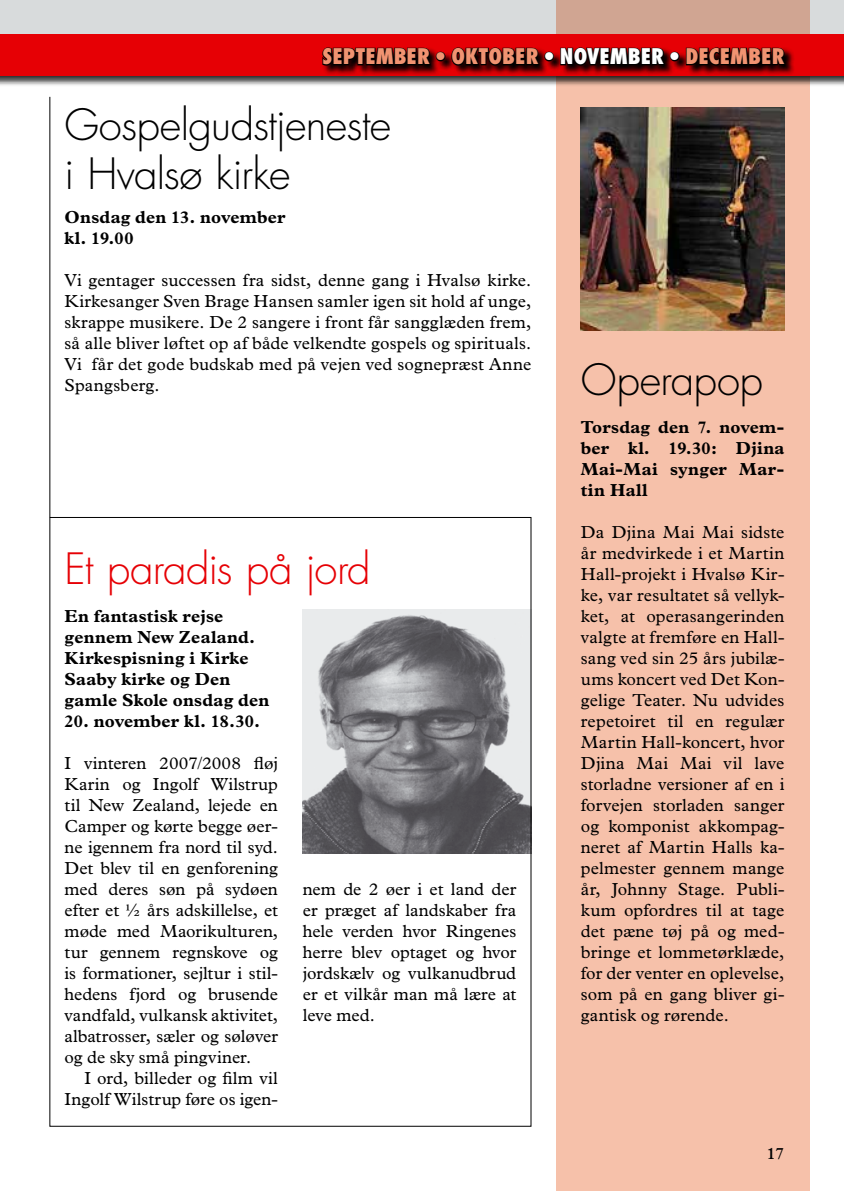
<style>
.page{position:relative;width:844px;height:1191px;background:#fff}
.page>*{position:absolute;margin:0;border:0;box-sizing:border-box;transform-origin:0 0}
.t1{font:300 42px/49px "Futura Std";letter-spacing:-.015em;color:#000}
.t2{font:300 42px "Futura Std";letter-spacing:-.03em;color:#e60005}
.t3{font:800 condensed 21px "Futura Std";letter-spacing:.005em;color:#f09371}
.t4{font:17.5px/21px "Plantin Std";color:#000;text-align:justify}
.t5{font:700 17.5px/21px "Plantin Std";letter-spacing:.01em;color:#000}
.t6{font:600 16.62px "Plantin Std";color:#000}
.s1{color:#fff}
</style>
<div class="page">
<div style="left:0;top:0;width:843px;height:76px;background:#d8dbdc"></div>
<div style="left:556px;top:0;width:253px;height:1191px;background:#f6c1aa"></div>
<div style="left:0;top:34px;width:843px;height:52px;background:#000;opacity:.75"></div>
<div style="left:0;top:35px;width:843px;height:41px;background:#e60005"></div>
<svg style="left:432px;top:48px;width:362px;height:27px"></svg>
<svg style="left:321px;top:34px;width:111px;height:51px"></svg>
<div style="left:435px;top:52px;width:10px;height:9px;border:2px solid #000;border-radius:50%"></div>
<svg style="left:450px;top:47px;width:90px;height:20px;background:#350000"></svg>
<div style="left:544px;top:52px;width:10px;height:9px;border:2px solid #000;border-radius:50%"></div>
<svg style="left:559px;top:0;width:107px;height:86px"></svg>
<div style="left:669px;top:52px;width:10px;height:9px;border:2px solid #000;border-radius:50%"></div>
<svg style="left:684px;top:0;width:102px;height:85px"></svg>
<img style="left:580px;top:108px;width:204px;height:222px">
<img style="left:303px;top:609px;width:226px;height:244px">
<hr style="left:50px;top:97px;width:1px;height:420px;background:#000">
<p class="t3" style="left:322px;top:43px;width:463px">SEPTEMBER • OKTOBER <span class="s1">• NOVEMBER •</span> DECEMBER</p>
<h1 class="t1" style="left:64px;top:102px;width:328px">Gospelgudstjeneste i Hvalsø kirke</h1>
<p class="t5" style="left:64px;top:207px;width:222px">Onsdag den 13. november kl. 19.00</p>
<p class="t4" style="left:64px;top:270px;width:468px">Vi gentager successen fra sidst, denne gang i Hvalsø kirke.<br>Kirkesanger Sven Brage Hansen samler igen sit hold af unge, skrappe musikere. De 2 sangere i front får sangglæden frem, så alle bliver løftet op af både velkendte gospels og spirituals.<br>Vi får det gode budskab med på vejen ved sognepræst Anne Spangsberg.</p>
<h1 class="t2" style="left:64px;top:543px;width:308px">Et paradis på jord</h1>
<p class="t5" style="left:64px;top:606px;width:206px">En fantastisk rejse gennem New Zealand.<br>Kirkespisning i Kirke<br>Saaby kirke og Den gamle Skole onsdag den</p>
<p class="t5" style="left:64px;top:711px;width:197px">20. november kl. 18.30.</p>
<p class="t4" style="left:64px;top:753px;width:215px">I vinteren 2007/2008 fløj Karin og Ingolf Wilstrup til New Zealand, lejede en Camper og kørte begge øer&shy;ne igennem fra nord til syd.<br>Det blev til en genforening med deres søn på sydøen efter et ½ års adskillelse, et møde med Maorikulturen, tur gennem regnskove og is formationer, sejltur i stil&shy;hedens fjord og brusende vandfald, vulkansk aktivitet, albatrosser, sæler og søløver og de sky små pingviner.</p>
<p class="t4" style="left:64px;top:1068px;width:215px;text-align:right">I ord, billeder og film vil<br>Ingolf Wilstrup føre os igen-</p>
<p class="t4" style="left:303px;top:879px;width:215px">nem de 2 øer i et land der er præget af landskaber fra hele verden hvor Ringenes herre blev optaget og hvor jordskælv og vulkanudbrud er et vilkår man må lære at leve med.</p>
<h1 class="t1" style="left:580px;top:357px;width:184px">Operapop</h1>
<p class="t5" style="left:580px;top:417px;width:205px;text-align:justify">Torsdag den 7. novem&shy;ber kl. 19.30: Djina Mai-Mai synger Mar&shy;tin Hall</p>
<p class="t4" style="left:580px;top:522px;width:205px">Da Djina Mai Mai sidste år medvirkede i et Martin Hall-projekt i Hvalsø Kir&shy;ke, var resultatet så vellyk&shy;ket, at operasangerinden valgte at fremføre en Hall&shy;sang ved sin 25 års jubilæ&shy;ums koncert ved Det Kon&shy;gelige Teater. Nu udvides repetoiret til en regulær Martin Hall-koncert, hvor Djina Mai Mai vil lave storladne versioner af en i forvejen storladen sanger og komponist akkompag&shy;neret af Martin Halls ka&shy;pelmester gennem mange år, Johnny Stage. Publi&shy;kum opfordres til at tage det pæne tøj på og med&shy;bringe et lommetørklæde, for der venter en oplevelse, som på en gang bliver gi&shy;gantisk og rørende.</p>
<p class="t6" style="left:766px;top:1143px;width:19px">17</p>
</div>
